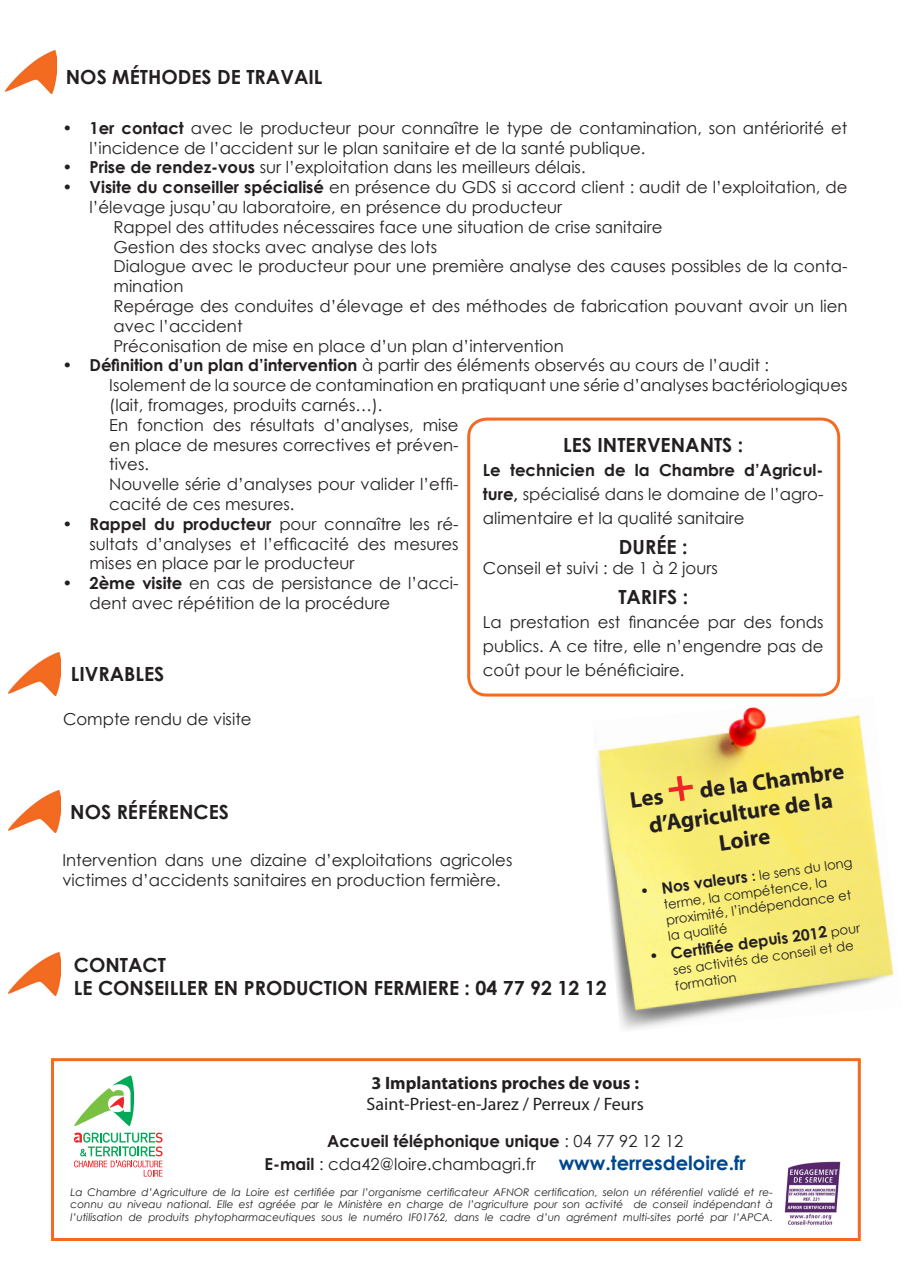
<style>
.page{position:relative;width:910px;height:1280px;background:#fff}
.page>*{position:absolute;margin:0;border:0;box-sizing:border-box;transform-origin:0 0}
.t1{font:700 22.8px/27.3px "Myriad Pro";color:#231f20;text-align:center}
.t2{font:700 19.5px "Century Gothic";color:#231f20}
.t3{font:18px "Myriad Pro";color:#231f20}
.t4{font:700 18px "Myriad Pro";color:#231f20}
.t5{font:16.5px/19.8px "Century Gothic";color:#231f20}
.t6{font:700 16.5px "Century Gothic";color:#231f20}
.t7{font:700 15.6px "Century Gothic";color:#231f20}
.t8{font:13.2px/15.8px "Century Gothic";color:#231f20}
.t9{font:italic 10.5px/12.6px "Century Gothic";color:#231f20;text-align:justify}
.s1{font-weight:700}
.s2{font-size:46.8px;color:#ee2628}
.s3{font-weight:700;font-size:15.6px}
.s4{font-weight:400;font-size:13.2px}
.s5{font-weight:400}
.s6{font-weight:700;font-size:19.5px;color:#01478d}
</style>
<div class="page">
<div style="left:467px;top:418px;width:373px;height:278px;border:3px solid #f36a21;border-radius:18px"></div>
<svg style="left:74px;top:1132px;width:89px;height:45px"></svg>
<svg style="left:74px;top:1075px;width:60px;height:51px"></svg>
<img style="left:784px;top:1161px;width:56px;height:64px">
<img style="left:5px;top:50px;width:52px;height:43px">
<img style="left:9px;top:653px;width:51px;height:42px">
<img style="left:9px;top:790px;width:51px;height:43px">
<img style="left:9px;top:953px;width:51px;height:42px">
<img style="left:593px;top:696px;width:301px;height:333px">
<div style="left:51px;top:1058px;width:810px;height:183px;border:3px solid #f36a21"></div>
<p class="t2" style="left:66px;top:62px;width:258px">NOS MÉTHODES DE TRAVAIL</p>
<p class="t5" style="left:90px;top:118px;width:759px;text-indent:-27px"><span class="s1">• 1er contact</span> avec le producteur pour connaître le type de contamination, son antériorité et l’incidence de l’accident sur le plan sanitaire et de la santé publique.</p>
<p class="t5" style="left:63px;top:157px;width:525px"><span class="s1">• Prise de rendez-vous</span> sur l’exploitation dans les meilleurs délais.</p>
<p class="t5" style="left:90px;top:177px;width:759px;text-indent:-27px"><span class="s1">• Visite du conseiller spécialisé</span> en présence du GDS si accord client : audit de l’exploitation, de l’élevage jusqu’au laboratoire, en présence du producteur</p>
<p class="t5" style="left:114px;top:217px;width:550px">Rappel des attitudes nécessaires face une situation de crise sanitaire</p>
<p class="t5" style="left:114px;top:237px;width:325px">Gestion des stocks avec analyse des lots</p>
<p class="t5" style="left:114px;top:256px;width:735px">Dialogue avec le producteur pour une première analyse des causes possibles de la conta&shy;mination</p>
<p class="t5" style="left:114px;top:296px;width:735px">Repérage des conduites d’élevage et des méthodes de fabrication pouvant avoir un lien avec l’accident</p>
<p class="t5" style="left:114px;top:336px;width:452px">Préconisation de mise en place d’un plan d’intervention</p>
<p class="t5" style="left:63px;top:355px;width:708px"><span class="s1">• Définition d’un plan d’intervention</span> à partir des éléments observés au cours de l’audit :</p>
<p class="t5" style="left:109px;top:375px;width:740px">Isolement de la source de contamination en pratiquant une série d’analyses bactériologiques (lait, fromages, produits carnés…).</p>
<p class="t5" style="left:109px;top:415px;width:351px;text-align:justify">En fonction des résultats d’analyses, mise en place de mesures correctives et préven&shy;tives.</p>
<p class="t5" style="left:109px;top:474px;width:351px">Nouvelle série d’analyses pour valider l’effi&shy;cacité de ces mesures.</p>
<p class="t5" style="left:90px;top:514px;width:371px;text-align:justify;text-indent:-27px"><span class="s1">• Rappel du producteur</span> pour connaître les ré&shy;sultats d’analyses et l’efficacité des mesures mises en place par le producteur</p>
<p class="t5" style="left:90px;top:573px;width:371px;text-indent:-27px"><span class="s1">• 2ème visite</span> en cas de persistance de l’acci&shy;dent avec répétition de la procédure</p>
<p class="t2" style="left:563px;top:431px;width:182px">LES INTERVENANTS :</p>
<p class="t5" style="left:483px;top:458px;width:342px;line-height:24px;text-align:justify"><span class="s1">Le technicien de la Chambre d’Agricul&shy;ture,</span> spécialisé dans le domaine de l’agro&shy;alimentaire et la qualité sanitaire</p>
<p class="t2" style="left:619px;top:533px;width:70px">DURÉE :</p>
<p class="t5" style="left:483px;top:558px;width:236px">Conseil et suivi : de 1 à 2 jours</p>
<p class="t2" style="left:618px;top:582px;width:71px">TARIFS :</p>
<p class="t5" style="left:483px;top:610px;width:342px;line-height:24px;text-align:justify">La prestation est financée par des fonds publics. A ce titre, elle n’engendre pas de coût pour le bénéficiaire.</p>
<p class="t2" style="left:71px;top:659px;width:95px">LIVRABLES</p>
<p class="t5" style="left:63px;top:708px;width:190px">Compte rendu de visite</p>
<p class="t2" style="left:70px;top:797px;width:160px">NOS RÉFÉRENCES</p>
<p class="t5" style="left:63px;top:850px;width:451px">Intervention dans une dizaine d’exploitations agricoles victimes d’accidents sanitaires en production fermière.</p>
<p class="t2" style="left:74px;top:950px;width:94px">CONTACT</p>
<p class="t2" style="left:74px;top:973px;width:534px">LE CONSEILLER EN PRODUCTION FERMIERE : 04 77 92 12 12</p>
<p class="t1" style="left:628px;top:786px;width:218px;rotate:-8deg">Les <span class="s2">+</span> de la Chambre d’Agriculture de la<br>Loire</p>
<p class="t8" style="left:661px;top:881px;width:194px;text-indent:-22px;rotate:-8deg"><span class="s3">• Nos valeurs</span> <span class="s1">:</span> le sens du long terme, la compétence, la proximité, l’indépendance et la qualité</p>
<p class="t7" style="left:648px;top:945px;width:214px;rotate:-8deg">• Certifi ée depuis 2012 <span class="s4">pour</span></p>
<p class="t8" style="left:672px;top:962px;width:184px;rotate:-8deg">ses activités de conseil et de formation</p>
<p class="t4" style="left:371px;top:1071px;width:269px">3 Implantations proches de vous :</p>
<p class="t3" style="left:367px;top:1093px;width:279px">Saint-Priest-en-Jarez / Perreux / Feurs</p>
<p class="t6" style="left:327px;top:1128px;width:358px">Accueil téléphonique unique <span class="s5">: 04 77 92 12 12</span></p>
<p class="t5" style="left:265px;top:1154px;width:483px"><span class="s1">E-mail</span> : cda42@loire.chambagri.fr <span class="s6">www.terresdeloire.fr</span></p>
<p class="t9" style="left:71px;top:1185px;width:704px">La Chambre d’Agriculture de la Loire est certifiée par l’organisme certificateur AFNOR certification, selon un référentiel validé et re&shy;connu au niveau national. Elle est agréée par le Ministère en charge de l’agriculture pour son activité de conseil indépendant à l’utilisation de produits phytopharmaceutiques sous le numéro IF01762, dans le cadre d’un agrément multi-sites porté par l’APCA.</p>
</div>
